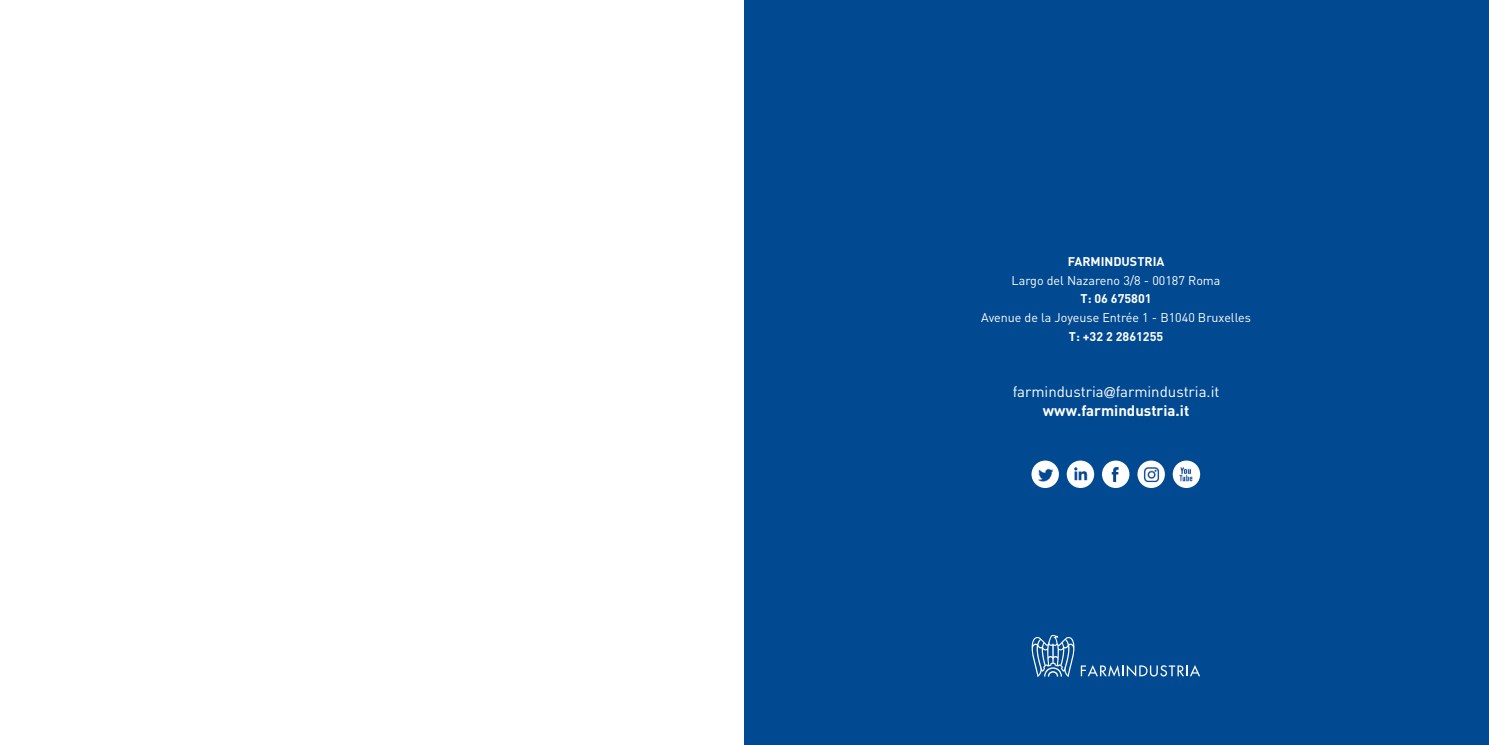
<style>
.page{position:relative;width:1489px;height:745px;background:#fff}
.page>*{position:absolute;margin:0;border:0;box-sizing:border-box;transform-origin:0 0}
.t1{font:15px/18.8px "DIN Pro";color:#fff;text-align:center}
.t2{font:12.5px "DIN Pro";color:#fff}
.t3{font:700 12.5px "DIN Pro";color:#fff}
.s1{font-family:"Helvetica Neue"}
.s2{font-weight:700}
</style>
<div class="page">
<div style="left:744px;top:0;width:744px;height:744px;background:#014990"></div>
<svg style="left:1031px;top:635px;width:168px;height:41px"></svg>
<img style="left:1101px;top:460px;width:28px;height:27px;border-radius:50%">
<img style="left:1031px;top:460px;width:27px;height:27px;border-radius:50%">
<img style="left:1172px;top:460px;width:28px;height:27px;border-radius:50%">
<img style="left:1066px;top:460px;width:28px;height:27px;border-radius:50%">
<img style="left:1137px;top:460px;width:27px;height:27px;border-radius:50%">
<p class="t3" style="left:1067px;top:257px;width:98px">FARMINDUSTRIA</p>
<p class="t2" style="left:1011px;top:275px;width:210px">Largo del Nazareno 3/8 - 00187 Roma</p>
<p class="t3" style="left:1080px;top:294px;width:73px">T: 06 675801</p>
<p class="t2" style="left:981px;top:313px;width:271px">Avenue de la Joyeuse Entrée 1 - B1040 Bruxelles</p>
<p class="t3" style="left:1068px;top:332px;width:96px">T: +32 2 2861255</p>
<p class="t1" style="left:1012px;top:384px;width:208px">farmindustria<span class="s1">@</span>farmindustria.it <span class="s2">www.farmindustria.it</span></p>
</div>
